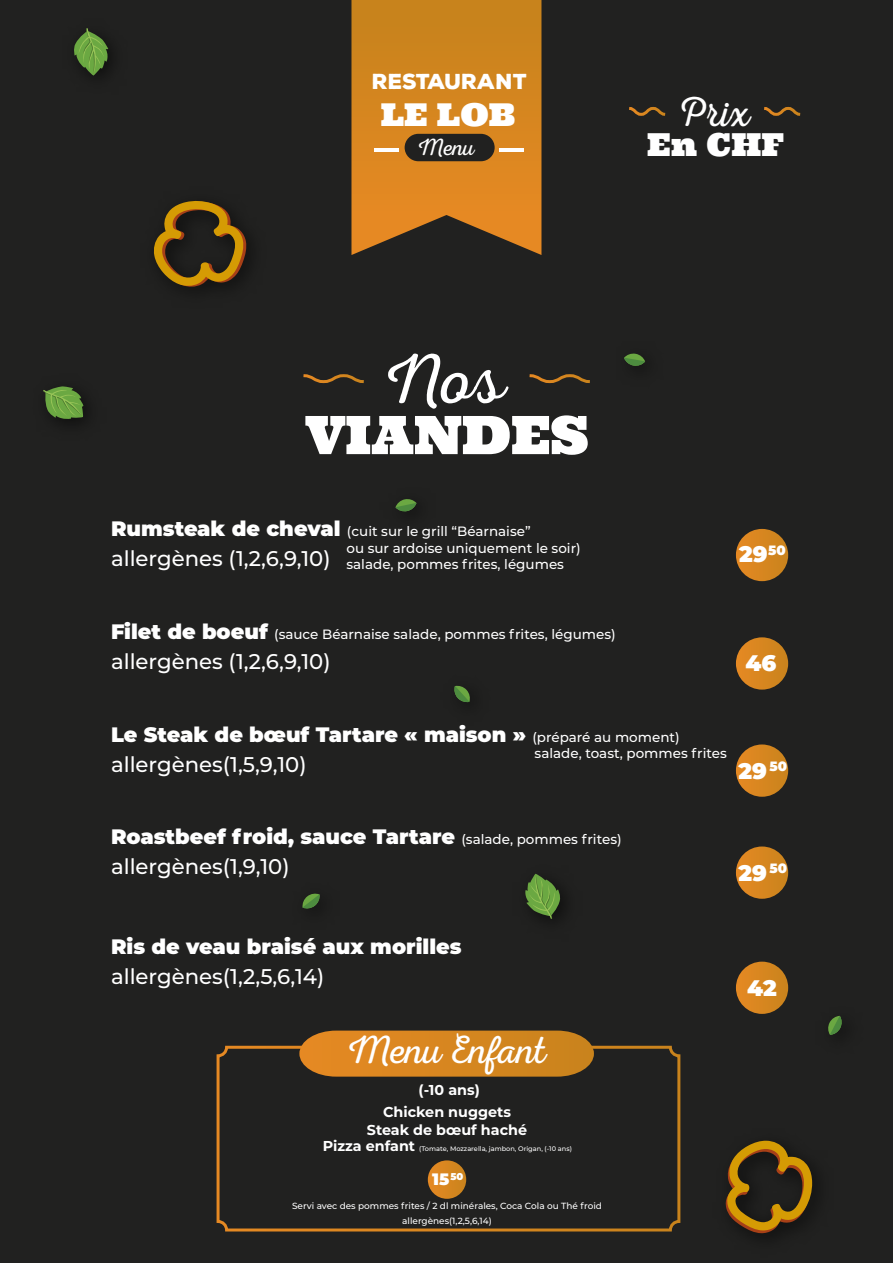
<style>
.page{position:relative;width:893px;height:1263px;background:#212120}
.page>*{position:absolute;margin:0;border:0;box-sizing:border-box;transform-origin:0 0}
.t1{font:70.5px "Nexa Rust Script L 0";color:#fff}
.t2{font:53.1px "Ultra";color:#fff}
.t3{font:42px "Nexa Rust Script L 0";color:#fff}
.t4{font:39.45px "Nexa Rust Script L 0";letter-spacing:-.005em;color:#fff}
.t5{font:31.65px "Ultra";color:#fff}
.t6{font:31.5px "Ultra";color:#fff}
.t7{font:23.55px "Nexa Rust Script L 0";color:#fff}
.t8{font:900 22.5px "Montserrat";color:#fff}
.t9{font:500 21.3px "Montserrat";color:#fff}
.t10{font:900 21px "Nexa Rust Sans";letter-spacing:-.01em;color:#fff}
.t11{font:900 20.85px "Montserrat";color:#fff}
.t12{font:900 16.5px "Montserrat";color:#fff}
.t13{font:700 14.4px "Montserrat";color:#fff}
.t14{font:500 13.5px/16.2px "Montserrat";color:#fff}
.t15{font:500 8.85px "Montserrat";color:#fff}
.t16{font:500 6.6px "Montserrat";color:#fff}
.s1{font-weight:900;font-size:20.85px}
.s2{font-weight:500;font-size:13.5px}
.s3{font-weight:700;font-size:14.4px}
</style>
<div class="page">
<div style="left:351px;top:0;width:190px;height:9px;background:#c8831c"></div>
<img style="left:59px;top:9px;width:781px;height:1225px">
<svg style="left:525px;top:874px;width:36px;height:45px"></svg>
<svg style="left:43px;top:386px;width:40px;height:33px"></svg>
<svg style="left:73px;top:28px;width:35px;height:48px"></svg>
<svg style="left:726px;top:1140px;width:86px;height:93px"></svg>
<svg style="left:153px;top:200px;width:94px;height:87px"></svg>
<svg style="left:827px;top:1016px;width:15px;height:19px"></svg>
<svg style="left:395px;top:498px;width:21px;height:14px"></svg>
<svg style="left:302px;top:893px;width:18px;height:16px"></svg>
<svg style="left:454px;top:685px;width:16px;height:18px"></svg>
<svg style="left:624px;top:353px;width:21px;height:13px"></svg>
<h3 class="t10" style="left:372px;top:68px;width:157px">RESTAURANT</h3>
<h3 class="t6" style="left:381px;top:95px;width:136px">LE LOB</h3>
<h3 class="t7" style="left:419px;top:135px;width:58px">Menu</h3>
<h3 class="t5" style="left:647px;top:124px;width:139px">En CHF</h3>
<h3 class="t3" style="left:680px;top:89px;width:72px">Prix</h3>
<h1 class="t1" style="left:386px;top:341px;width:120px">Nos</h1>
<h2 class="t2" style="left:305px;top:400px;width:285px">VIANDES</h2>
<p class="t14" style="left:346px;top:523px;width:236px;text-indent:-235px"><span class="s1">Rumsteak de cheval</span> (cuit sur le grill “Béarnaise”<br>ou sur ardoise uniquement le soir)</p>
<h3 class="t9" style="left:111px;top:544px;width:221px">allergènes (1,2,6,9,10)</h3>
<p class="t14" style="left:346px;top:555px;width:219px">salade, pommes frites, légumes</p>
<h3 class="t8" style="left:739px;top:537px;width:48px">29<sup>50</sup></h3>
<p class="t14" style="left:111px;top:626px;width:506px"><span class="s1">Filet de boeuf</span> (sauce Béarnaise salade, pommes frites, légumes)</p>
<h3 class="t9" style="left:111px;top:646px;width:221px">allergènes (1,2,6,9,10)</h3>
<h3 class="t8" style="left:746px;top:646px;width:32px">46</h3>
<h3 class="t11" style="left:111px;top:719px;width:570px">Le Steak de bœuf Tartare « maison » <span class="s2">(préparé au moment)</span></h3>
<p class="t14" style="left:535px;top:745px;width:194px">salade, toast, pommes frites</p>
<h3 class="t9" style="left:111px;top:749px;width:197px">allergènes(1,5,9,10)</h3>
<h3 class="t8" style="left:739px;top:754px;width:50px">29 <sup>50</sup></h3>
<h3 class="t11" style="left:111px;top:821px;width:512px">Roastbeef froid, sauce Tartare <span class="s2">(salade, pommes frites)</span></h3>
<h3 class="t9" style="left:111px;top:851px;width:180px">allergènes(1,9,10)</h3>
<h3 class="t8" style="left:739px;top:856px;width:50px">29 <sup>50</sup></h3>
<h3 class="t11" style="left:111px;top:931px;width:352px">Ris de veau braisé aux morilles</h3>
<h3 class="t9" style="left:111px;top:961px;width:215px">allergènes(1,2,5,6,14)</h3>
<h3 class="t8" style="left:747px;top:971px;width:31px">42</h3>
<h3 class="t4" style="left:348px;top:1029px;width:199px">Menu Enfant</h3>
<p class="t13" style="left:419px;top:1079px;width:63px">(-10 ans)</p>
<p class="t13" style="left:367px;top:1119px;width:162px">Steak de bœuf haché</p>
<p class="t16" style="left:323px;top:1144px;width:251px"><span class="s3">Pizza enfant</span> (Tomate, Mozzarella, jambon, Origan, (-10 ans)</p>
<p class="t12" style="left:432px;top:1167px;width:33px">15<sup>50</sup></p>
<p class="t15" style="left:402px;top:1215px;width:91px">allergènes(1,2,5,6,14)</p>
<p class="t13" style="left:383px;top:1101px;width:129px">Chicken nuggets</p>
<p class="t15" style="left:292px;top:1200px;width:311px">Servi avec des pommes frites / 2 dl minérales, Coca Cola ou Thé froid</p>
</div>
